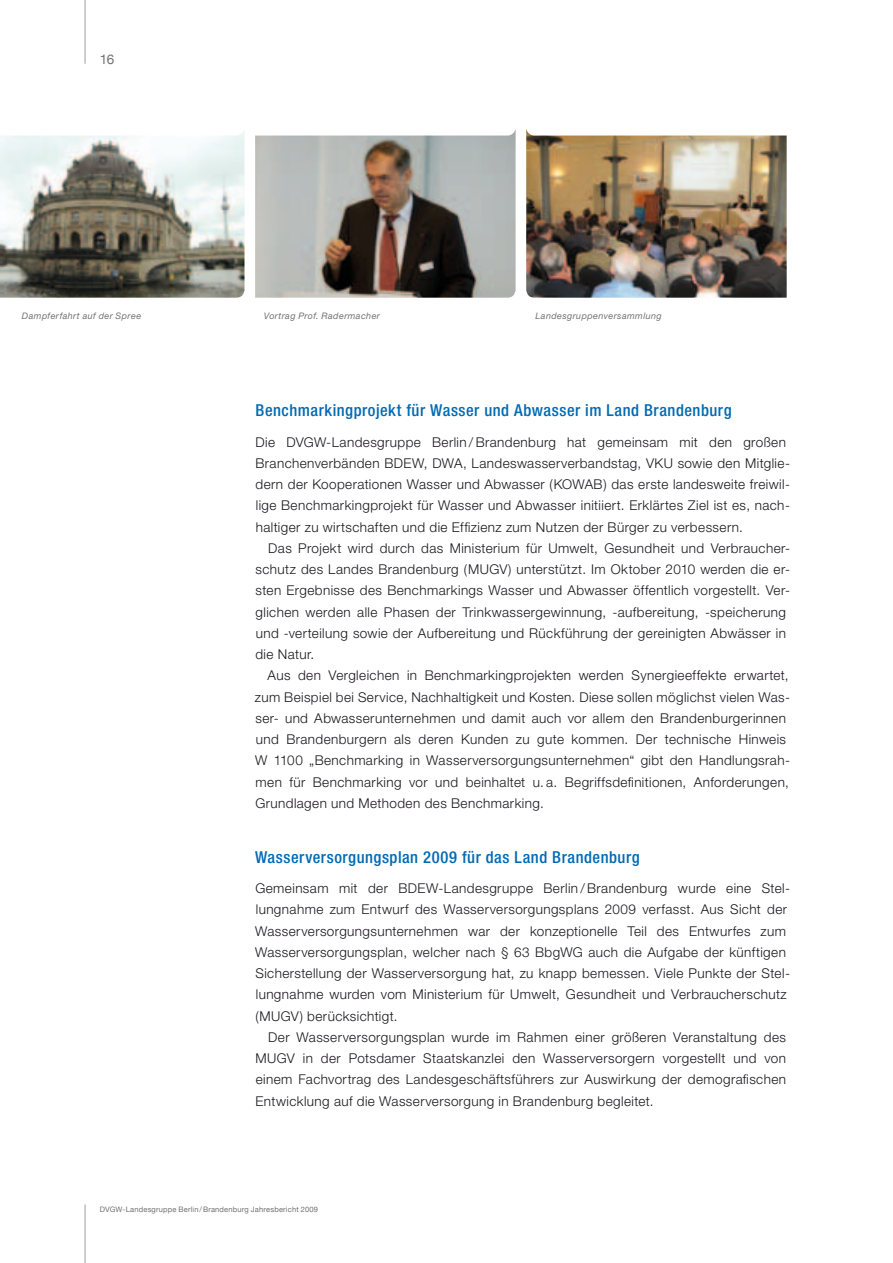
<style>
.page{position:relative;width:893px;height:1263px;background:#fff}
.page>*{position:absolute;margin:0;border:0;box-sizing:border-box;transform-origin:0 0}
.t1{font:500 condensed 16.5px "Helvetica Neue";letter-spacing:.03em;color:#006ab3}
.t2{font:300 13.5px/21.3px "Helvetica Neue";letter-spacing:.03em;color:#1a171c}
.t3{font:13.5px "Helvetica Neue";color:#707173}
.t4{font:italic 9px "Helvetica Neue";letter-spacing:.05em;color:#707173}
.t5{font:7.5px "Helvetica Neue";letter-spacing:.025em;color:#707173}
</style>
<div class="page">
<img style="left:526px;top:128px;width:261px;height:170px">
<img style="left:0;top:131px;width:244px;height:167px">
<img style="left:255px;top:129px;width:261px;height:169px">
<hr style="left:85px;top:0;width:1px;height:64px;background:#9d9ea0">
<hr style="left:85px;top:1204px;width:1px;height:59px;background:#9d9ea0">
<p class="t3" style="left:100px;top:51px;width:16px">16</p>
<p class="t4" style="left:22px;top:310px;width:121px">Dampferfahrt auf der Spree</p>
<p class="t4" style="left:264px;top:310px;width:118px">Vortrag Prof. Radermacher</p>
<p class="t4" style="left:535px;top:310px;width:128px">Landesgruppenversammlung</p>
<p class="t1" style="left:256px;top:401px;width:477px">Benchmarkingprojekt für Wasser und Abwasser im Land Brandenburg</p>
<p class="t2" style="left:255px;top:431px;width:536px">Die DVGW-Landesgruppe Berlin /Brandenburg hat gemeinsam mit den großen Branchenverbänden BDEW, DWA, Landeswasserverbandstag, VKU sowie den Mitglie&shy;dern der Kooperationen Wasser und Abwasser (KOWAB) das erste landesweite freiwil&shy;lige Benchmarkingprojekt für Wasser und Abwasser initiiert. Erklärtes Ziel ist es, nach&shy;haltiger zu wirtschaften und die Effizienz zum Nutzen der Bürger zu verbessern.</p>
<p class="t2" style="left:255px;top:537px;width:536px;text-indent:13px">Das Projekt wird durch das Ministerium für Umwelt, Gesundheit und Verbraucher&shy;schutz des Landes Brandenburg (MUGV) unterstützt. Im Oktober 2010 werden die er&shy;sten Ergebnisse des Benchmarkings Wasser und Abwasser öffentlich vorgestellt. Ver&shy;glichen werden alle Phasen der Trinkwassergewinnung, -aufbereitung, -speicherung und -verteilung sowie der Aufbereitung und Rückführung der gereinigten Abwässer in die Natur.</p>
<p class="t2" style="left:255px;top:665px;width:537px;text-indent:13px">Aus den Vergleichen in Benchmarkingprojekten werden Synergieeffekte erwartet, zum Beispiel bei Service, Nachhaltigkeit und Kosten. Diese sollen möglichst vielen Was&shy;ser- und Abwasserunternehmen und damit auch vor allem den Brandenburgerinnen und Brandenburgern als deren Kunden zu gute kommen. Der technische Hinweis W 1100 „Benchmarking in Wasserversorgungsunternehmen“ gibt den Handlungsrah&shy;men für Benchmarking vor und beinhaltet u. a. Begriffsdefinitionen, Anforderungen, Grundlagen und Methoden des Benchmarking.</p>
<p class="t1" style="left:255px;top:847px;width:386px">Wasserversorgungsplan 2009 für das Land Brandenburg</p>
<p class="t2" style="left:255px;top:877px;width:536px">Gemeinsam mit der BDEW-Landesgruppe Berlin /Brandenburg wurde eine Stel&shy;lungnahme zum Entwurf des Wasserversorgungsplans 2009 verfasst. Aus Sicht der Wasserversorgungsunternehmen war der konzeptionelle Teil des Entwurfes zum Wasserversorgungsplan, welcher nach § 63 BbgWG auch die Aufgabe der künftigen Sicherstellung der Wasserversorgung hat, zu knapp bemessen. Viele Punkte der Stel&shy;lungnahme wurden vom Ministerium für Umwelt, Gesundheit und Verbraucherschutz (MUGV) berücksichtigt.</p>
<p class="t2" style="left:255px;top:1026px;width:532px;text-align:justify;text-indent:13px">Der Wasserversorgungsplan wurde im Rahmen einer größeren Veranstaltung des MUGV in der Potsdamer Staatskanzlei den Wasserversorgern vorgestellt und von einem Fachvortrag des Landesgeschäftsführers zur Auswirkung der demografischen Entwicklung auf die Wasserversorgung in Brandenburg begleitet.</p>
<p class="t5" style="left:100px;top:1205px;width:220px">DVGW-Landesgruppe Berlin/Brandenburg Jahresbericht 2009</p>
</div>
